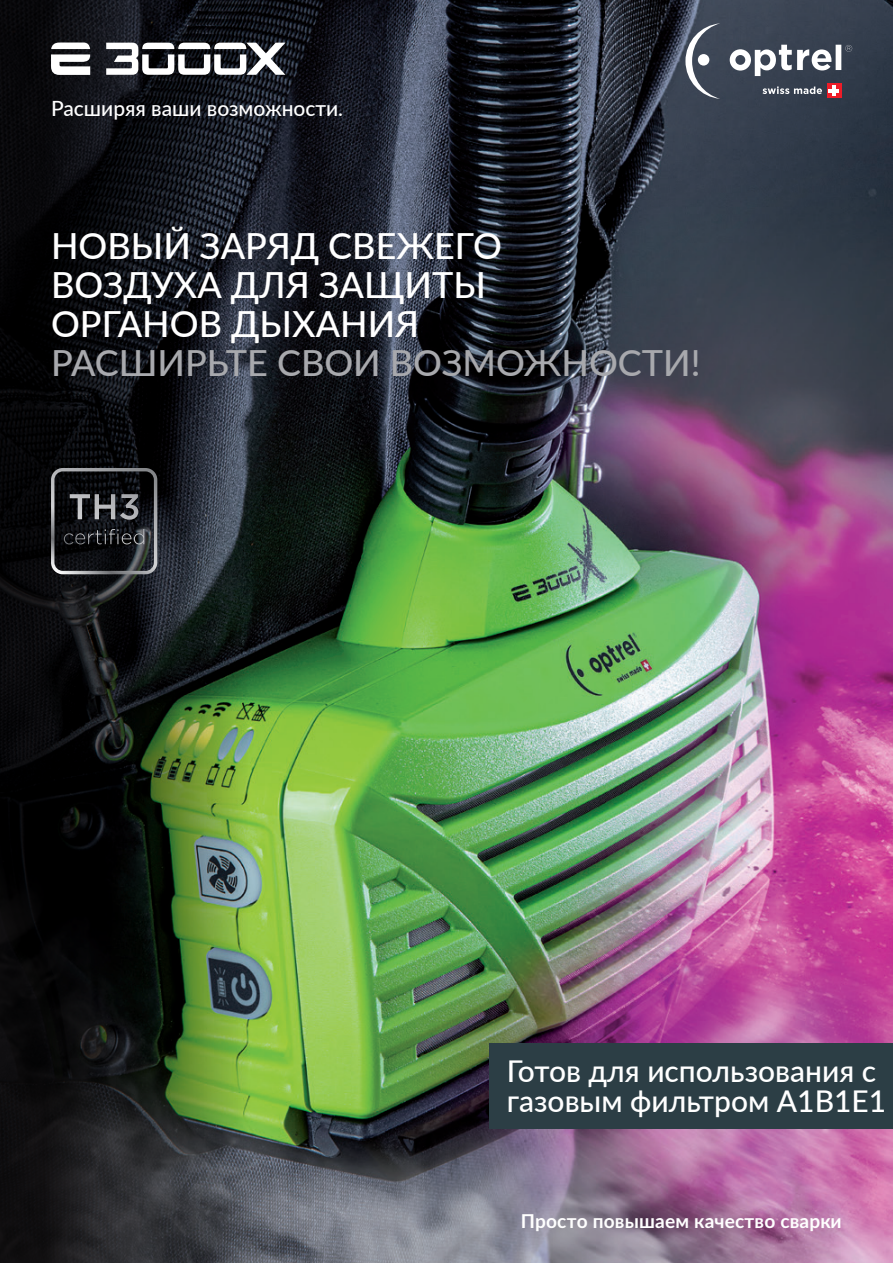
<style>
.page{position:relative;width:893px;height:1263px;background:#fff}
.page>*{position:absolute;margin:0;border:0;box-sizing:border-box;transform-origin:0 0}
.t1{font:500 36px/39px "Lato";color:#fff}
.t2{font:500 36px "Lato";color:#a8a9ad}
.t3{font:500 30px/30px "Lato";color:#fff}
.t4{font:500 21px "Lato";color:#fff}
.t5{font:700 19.05px "Lato";letter-spacing:.01em;color:#fff}
</style>
<div class="page">
<img style="left:248px;top:0;width:645px;height:1263px">
<svg style="left:0;top:0;width:248px;height:1263px;background:#1b221c"></svg>
<svg style="left:730px;top:45px;width:122px;height:31px"></svg>
<svg style="left:685px;top:23px;width:35px;height:76px;background:#606875"></svg>
<div style="left:698px;top:54px;width:11px;height:12px;background:#fff;border-radius:50%"></div>
<svg style="left:762px;top:87px;width:60px;height:7px"></svg>
<div style="left:827px;top:83px;width:14px;height:15px;background:#ee1c28"></div>
<svg style="left:832px;top:86px;width:3px;height:10px"></svg>
<hr style="left:829px;top:89px;width:10px;height:4px;background:#fff">
<svg style="left:51px;top:468px;width:106px;height:106px;background:#2c2e31"></svg>
<svg style="left:106px;top:43px;width:179px;height:32px"></svg>
<svg style="left:51px;top:43px;width:39px;height:32px"></svg>
<div style="left:490px;top:1043px;width:403px;height:85px;background:#2c3e45"></div>
<p class="t4" style="left:51px;top:95px;width:294px">Расширяя ваши возможности.</p>
<p class="t1" style="left:51px;top:225px;width:452px">НОВЫЙ ЗАРЯД СВЕЖЕГО<br>ВОЗДУХА ДЛЯ ЗАЩИТЫ<br>ОРГАНОВ ДЫХАНИЯ</p>
<p class="t2" style="left:51px;top:340px;width:651px">РАСШИРЬТЕ СВОИ ВОЗМОЖНОСТИ!</p>
<p class="t3" style="left:507px;top:1055px;width:381px">Готов для использования с газовым фильтром А1В1Е1</p>
<p class="t5" style="left:521px;top:1207px;width:323px">Просто повышаем качество сварки</p>
</div>
